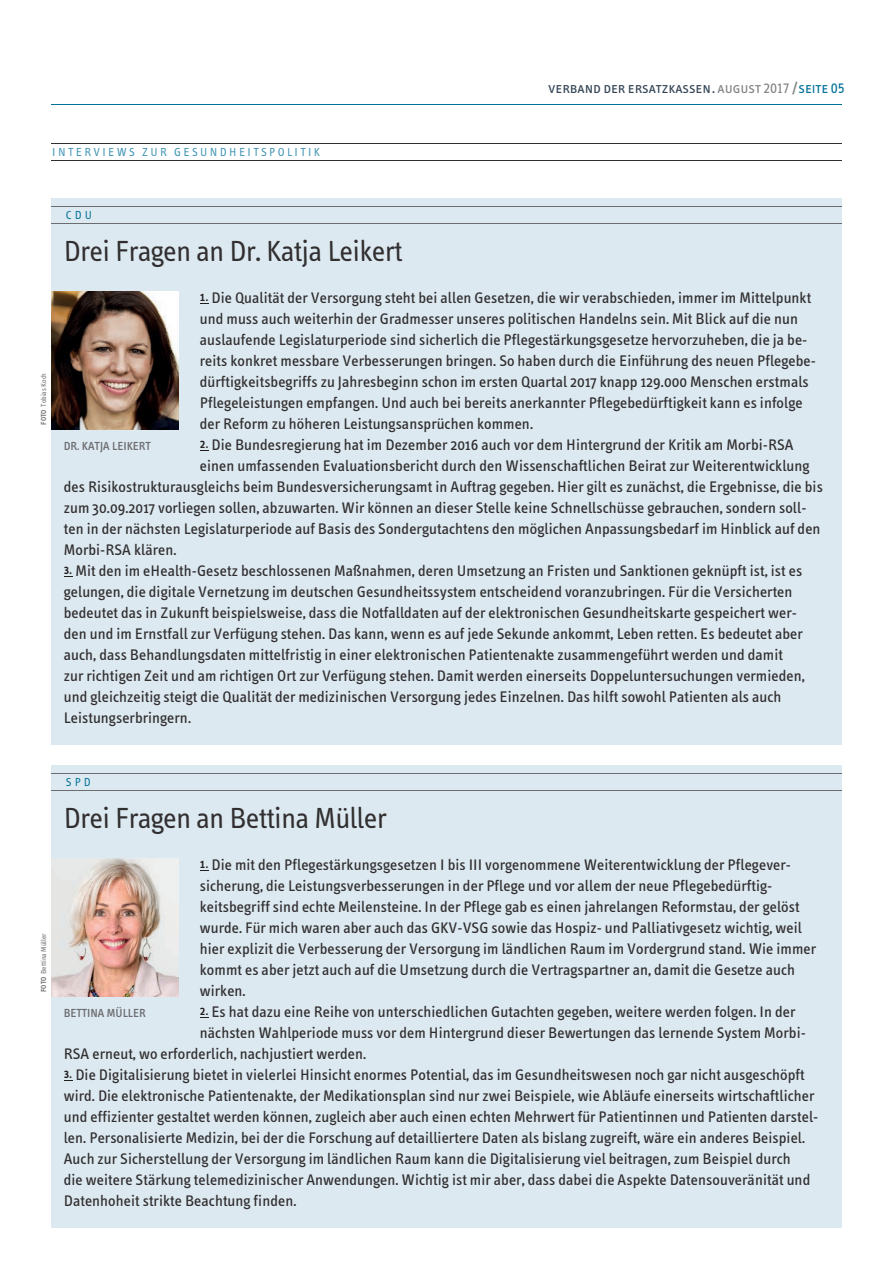
<style>
.page{position:relative;width:893px;height:1263px;background:#fff}
.page>*{position:absolute;margin:0;border:0;box-sizing:border-box;transform-origin:0 0}
.t1{font:30px "Info Text";letter-spacing:-.015em;color:#312f30}
.t2{font:15.75px/21px "Info Text";letter-spacing:.005em;color:#312f30}
.t3{font:15.75px "Info Text Normal Caps";color:#334454}
.t4{font:12px "Info Text";letter-spacing:.2em;color:#3c93b3}
.t5{font:500 12px "Info Text";color:#6c6d70}
.t6{font:12px "Info Text";color:#007297}
.t7{font:7.5px "Info Text";color:#6c6d70}
.s1{color:#808285}
.s2{font-family:"Info Text Semi Bold Caps";color:#808285}
.s3{color:#007297}
.s4{font-weight:600}
.s5{font-family:"Info OT Text";font-weight:600;font-size:12px;color:#231f20}
</style>
<div class="page">
<div style="left:51px;top:765px;width:791px;height:462px;background:#dde9f1"></div>
<hr style="left:51px;top:773px;width:791px;height:1px;background:#6c6d70">
<hr style="left:51px;top:790px;width:791px;height:1px;background:#6c6d70">
<img style="left:51px;top:859px;width:128px;height:137px">
<hr style="left:51px;top:105px;width:791px;height:1px;background:#007297">
<div style="left:51px;top:198px;width:791px;height:546px;background:#dde9f1"></div>
<hr style="left:51px;top:206px;width:791px;height:1px;background:#6c6d70">
<hr style="left:51px;top:223px;width:791px;height:1px;background:#6c6d70">
<img style="left:51px;top:292px;width:128px;height:137px">
<hr style="left:51px;top:143px;width:791px;height:1px;background:#312f30">
<hr style="left:51px;top:160px;width:791px;height:1px;background:#312f30">
<p class="t4" style="left:52px;top:145px;width:269px">INTERVIEWS ZUR GESUNDHEITSPOLITIK</p>
<p class="t6" style="left:66px;top:208px;width:28px">CDU</p>
<h1 class="t1" style="left:64px;top:234px;width:341px">Drei Fragen an Dr. Katja Leikert</h1>
<p class="t3" style="left:548px;top:79px;width:298px">verband der ersatzkassen. <span class="s1">august 2017</span> <span class="s2">/</span><span class="s3">seite 05</span></p>
<p class="t7" style="left:39px;top:425px;width:53px;rotate:-90deg"><span class="s4">FOTO</span> Tobias Koch</p>
<p class="t2" style="left:200px;top:287px;width:618px"><span class="s5">1.</span> Die Qualität der Versorgung steht bei allen Gesetzen, die wir verabschieden, immer im Mittelpunkt und muss auch weiterhin der Gradmesser unseres politischen Handelns sein. Mit Blick auf die nun auslaufende Legislaturperiode sind sicherlich die Pflegestärkungsgesetze hervorzuheben, die ja be&shy;reits konkret messbare Verbesserungen bringen. So haben durch die Einführung des neuen Pflegebe&shy;dürftigkeitsbegriffs zu Jahresbeginn schon im ersten Quartal 2017 knapp 129.000 Menschen erstmals Pflegeleistungen empfangen. Und auch bei bereits anerkannter Pflegebedürftigkeit kann es infolge der Reform zu höheren Leistungsansprüchen kommen.</p>
<p class="t2" style="left:200px;top:434px;width:595px"><span class="s5">2.</span> Die Bundesregierung hat im Dezember 2016 auch vor dem Hintergrund der Kritik am Morbi-RSA</p>
<p class="t2" style="left:200px;top:455px;width:611px">einen umfassenden Evaluationsbericht durch den Wissenschaftlichen Beirat zur Weiterentwicklung</p>
<p class="t2" style="left:64px;top:476px;width:761px">des Risikostrukturausgleichs beim Bundesversicherungsamt in Auftrag gegeben. Hier gilt es zunächst, die Ergebnisse, die bis</p>
<p class="t2" style="left:64px;top:497px;width:744px">zum 30.09.2017 vorliegen sollen, abzuwarten. Wir können an dieser Stelle keine Schnellschüsse gebrauchen, sondern soll-</p>
<p class="t2" style="left:64px;top:518px;width:758px">ten in der nächsten Legislaturperiode auf Basis des Sondergutachtens den möglichen Anpassungsbedarf im Hinblick auf den</p>
<p class="t2" style="left:64px;top:539px;width:114px">Morbi-RSA klären.</p>
<p class="t2" style="left:64px;top:560px;width:743px"><span class="s5">3.</span> Mit den im eHealth-Gesetz beschlossenen Maßnahmen, deren Umsetzung an Fristen und Sanktionen geknüpft ist, ist es gelungen, die digitale Vernetzung im deutschen Gesundheitssystem entscheidend voranzubringen. Für die Versicherten bedeutet das in Zukunft beispielsweise, dass die Notfalldaten auf der elektronischen Gesundheitskarte gespeichert wer&shy;den und im Ernstfall zur Verfügung stehen. Das kann, wenn es auf jede Sekunde ankommt, Leben retten. Es bedeutet aber auch, dass Behandlungsdaten mittelfristig in einer elektronischen Patientenakte zusammengeführt werden und damit zur richtigen Zeit und am richtigen Ort zur Verfügung stehen. Damit werden einerseits Doppeluntersuchungen vermieden, und gleichzeitig steigt die Qualität der medizinischen Versorgung jedes Einzelnen. Das hilft sowohl Patienten als auch Leistungserbringern.</p>
<p class="t5" style="left:64px;top:439px;width:89px">DR. KATJA LEIKERT</p>
<p class="t7" style="left:39px;top:992px;width:60px;rotate:-90deg"><span class="s4">FOTO</span> Bettina Müller</p>
<p class="t6" style="left:66px;top:775px;width:26px">SPD</p>
<h1 class="t1" style="left:64px;top:801px;width:324px">Drei Fragen an Bettina Müller</h1>
<p class="t2" style="left:200px;top:854px;width:618px"><span class="s5">1.</span> Die mit den Pflegestärkungsgesetzen I bis III vorgenommene Weiterentwicklung der Pflegever&shy;sicherung, die Leistungsverbesserungen in der Pflege und vor allem der neue Pflegebedürftig&shy;keitsbegriff sind echte Meilensteine. In der Pflege gab es einen jahrelangen Reformstau, der gelöst wurde. Für mich waren aber auch das GKV-VSG sowie das Hospiz- und Palliativgesetz wichtig, weil hier explizit die Verbesserung der Versorgung im ländlichen Raum im Vordergrund stand. Wie immer kommt es aber jetzt auch auf die Umsetzung durch die Vertragspartner an, damit die Gesetze auch wirken.</p>
<p class="t2" style="left:200px;top:1001px;width:597px"><span class="s5">2.</span> Es hat dazu eine Reihe von unterschiedlichen Gutachten gegeben, weitere werden folgen. In der</p>
<p class="t2" style="left:200px;top:1022px;width:607px">nächsten Wahlperiode muss vor dem Hintergrund dieser Bewertungen das lernende System Morbi-</p>
<p class="t2" style="left:64px;top:1043px;width:304px">RSA erneut, wo erforderlich, nachjustiert werden.</p>
<p class="t2" style="left:64px;top:1064px;width:756px"><span class="s5">3.</span> Die Digitalisierung bietet in vielerlei Hinsicht enormes Potential, das im Gesundheitswesen noch gar nicht ausgeschöpft wird. Die elektronische Patientenakte, der Medikationsplan sind nur zwei Beispiele, wie Abläufe einerseits wirtschaftlicher und effizienter gestaltet werden können, zugleich aber auch einen echten Mehrwert für Patientinnen und Patienten darstel&shy;len. Personalisierte Medizin, bei der die Forschung auf detailliertere Daten als bislang zugreift, wäre ein anderes Beispiel.<br>Auch zur Sicherstellung der Versorgung im ländlichen Raum kann die Digitalisierung viel beitragen, zum Beispiel durch<br>die weitere Stärkung telemedizinischer Anwendungen. Wichtig ist mir aber, dass dabei die Aspekte Datensouveränität und Datenhoheit strikte Beachtung finden.</p>
<p class="t5" style="left:64px;top:1006px;width:83px">BETTINA MÜLLER</p>
</div>
